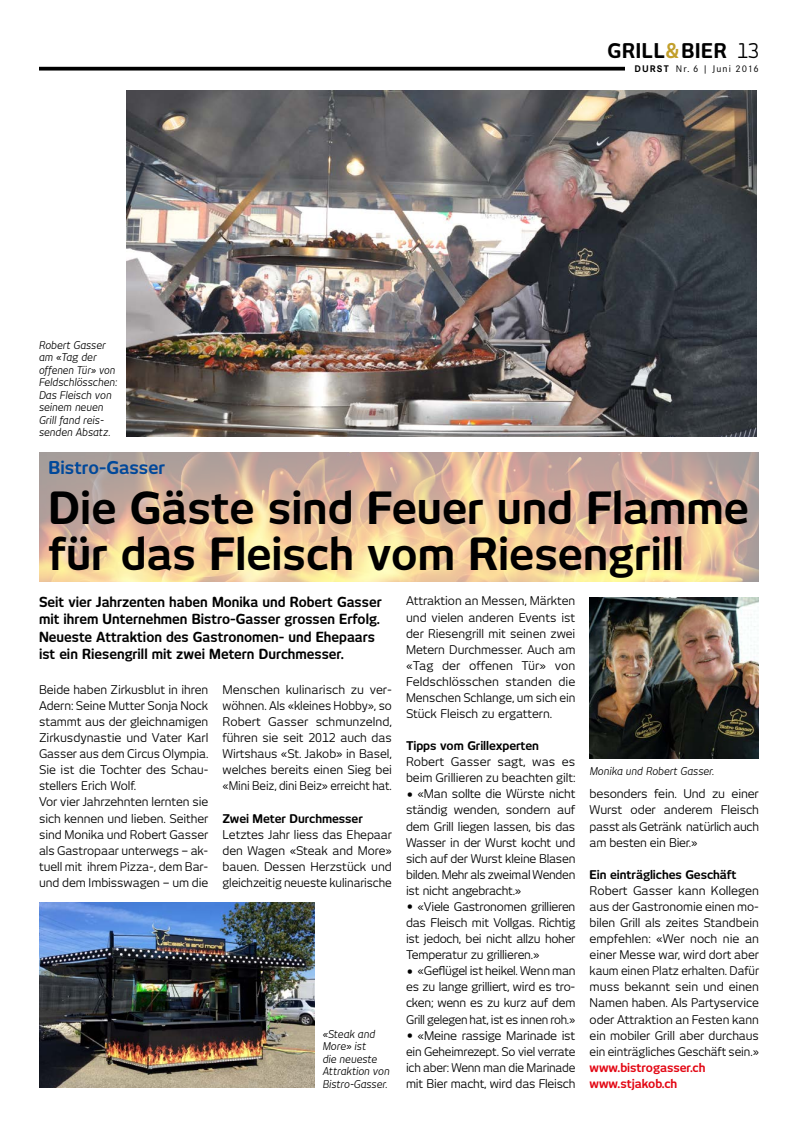
<style>
.page{position:relative;width:798px;height:1134px;background:#fff}
.page>*{position:absolute;margin:0;border:0;box-sizing:border-box;transform-origin:0 0}
.t1{font:700 43.75px/46.2px "New June";color:#000}
.t2{font:700 20px "New June";letter-spacing:.035em;color:#000;scale:.94 1}
.t3{font:700 17.5px "New June";color:#00489a}
.t4{font:700 13.75px/17.5px "New June";color:#000;scale:.95 1}
.t5{font:11.88px/16.1px "New June";letter-spacing:-.005em;color:#000;text-align:justify}
.t6{font:700 11.88px "New June";letter-spacing:-.005em;color:#000}
.t7{font:700 11.88px/16.1px "New June";letter-spacing:-.005em;color:#e30613}
.t8{font:italic 10.62px/12.5px "New June";letter-spacing:-.01em;color:#000}
.t9{font:10px "Corporate S";letter-spacing:.11em;color:#000}
.s1{color:#c29f2b}
.s2{font-weight:400}
.s3{font-weight:700}
.s4{font-size:16.25px}
</style>
<div class="page">
<svg style="left:39px;top:67px;width:585px;height:4px;background:#1c1c1c"></svg>
<img style="left:39px;top:453px;width:719px;height:128px">
<img style="left:126px;top:91px;width:630px;height:346px">
<img style="left:589px;top:597px;width:169px;height:161px">
<img style="left:39px;top:903px;width:275px;height:185px">
<h2 class="t2" style="left:607px;top:39px;width:162px">GRILL<span class="s1">&amp;</span>BIER <span class="s2">13</span></h2>
<p class="t8" style="left:39px;top:339px;width:80px">Robert Gasser am «Tag der offenen Tür» von<br>Feldschlösschen:<br>Das Fleisch von seinem neuen<br>Grill fand reis&shy;senden Absatz.</p>
<p class="t9" style="left:634px;top:61px;width:126px"><span class="s3">DURST</span> Nr. 6 | Juni 2016</p>
<h3 class="t3" style="left:49px;top:458px;width:118px">Bistro-Gasser</h3>
<h1 class="t1" style="left:49px;top:484px;width:701px">Die Gäste sind Feuer und Flamme für das Fleisch vom Riesengrill</h1>
<p class="t4" style="left:39px;top:593px;width:362px">Seit vier Jahrzenten haben Monika und Robert Gasser mit ihrem Unternehmen Bistro-Gasser grossen Erfolg.<br>Neueste Attraktion des Gastronomen- und Ehepaars ist ein Riesengrill mit zwei Metern Durchmesser.</p>
<p class="t5" style="left:39px;top:681px;width:171px;text-align:left">Beide haben Zirkusblut in ihren<br>Adern: Seine Mutter Sonja Nock stammt aus der gleichnamigen<br>Zirkusdynastie und Vater Karl<br>Gasser aus dem Circus Olympia.<br>Sie ist die Tochter des Schau&shy;stellers Erich Wolf.<br>Vor vier Jahrzehnten lernten sie sich kennen und lieben. Seither sind Monika und Robert Gasser als Gastropaar unterwegs – ak&shy;tuell mit ihrem Pizza-, dem Bar&shy;und dem Imbisswagen – um die</p>
<p class="t5" style="left:222px;top:681px;width:171px">Menschen kulinarisch zu ver&shy;wöhnen. Als «kleines Hobby», so Robert Gasser schmunzelnd, führen sie seit 2012 auch das Wirtshaus «St. Jakob» in Basel, welches bereits einen Sieg bei «Mini Beiz, dini Beiz» erreicht hat.</p>
<p class="t6" style="left:222px;top:811px;width:142px">Zwei Meter Durchmesser</p>
<p class="t5" style="left:222px;top:826px;width:171px">Letztes Jahr liess das Ehepaar den Wagen «Steak and More» bauen. Dessen Herzstück und gleichzeitig neueste kulinarische</p>
<p class="t8" style="left:322px;top:1027px;width:68px">«Steak and<br>More» ist<br>die neueste<br>Attraktion von<br>Bistro-Gasser.</p>
<p class="t5" style="left:406px;top:593px;width:171px">Attraktion an Messen, Märkten und vielen anderen Events ist der Riesengrill mit seinen zwei Metern Durchmesser. Auch am «Tag der offenen Tür» von Feldschlösschen standen die Menschen Schlange, um sich ein Stück Fleisch zu ergattern.</p>
<p class="t6" style="left:406px;top:739px;width:134px">Tipps vom Grillexperten</p>
<p class="t5" style="left:406px;top:754px;width:171px">Robert Gasser sagt, was es beim Grillieren zu beachten gilt:</p>
<p class="t5" style="left:406px;top:786px;width:171px"><span class="s4">•</span> «Man sollte die Würste nicht ständig wenden, sondern auf dem Grill liegen lassen, bis das Wasser in der Wurst kocht und sich auf der Wurst kleine Blasen bilden. Mehr als zweimal Wenden ist nicht angebracht.»</p>
<p class="t5" style="left:406px;top:898px;width:171px"><span class="s4">•</span> «Viele Gastronomen grillieren das Fleisch mit Vollgas. Richtig ist jedoch, bei nicht allzu hoher Temperatur zu grillieren.»</p>
<p class="t5" style="left:406px;top:963px;width:171px"><span class="s4">•</span> «Geflügel ist heikel. Wenn man es zu lange grilliert, wird es tro&shy;cken; wenn es zu kurz auf dem Grill gelegen hat, ist es innen roh.»</p>
<p class="t5" style="left:406px;top:1027px;width:171px"><span class="s4">•</span> «Meine rassige Marinade ist ein Geheimrezept. So viel verrate ich aber: Wenn man die Marinade mit Bier macht, wird das Fleisch</p>
<p class="t8" style="left:589px;top:764px;width:126px">Monika und Robert Gasser.</p>
<p class="t5" style="left:589px;top:786px;width:171px">besonders fein. Und zu einer Wurst oder anderem Fleisch passt als Getränk natürlich auch am besten ein Bier.»</p>
<p class="t6" style="left:589px;top:867px;width:148px">Ein einträgliches Geschäft</p>
<p class="t5" style="left:589px;top:882px;width:171px">Robert Gasser kann Kollegen aus der Gastronomie einen mo&shy;bilen Grill als zeites Standbein empfehlen: «Wer noch nie an einer Messe war, wird dort aber kaum einen Platz erhalten. Dafür muss bekannt sein und einen Namen haben. Als Partyservice oder Attraktion an Festen kann ein mobiler Grill aber durchaus ein einträgliches Geschäft sein.»</p>
<p class="t7" style="left:589px;top:1059px;width:117px">www.bistrogasser.ch www.stjakob.ch</p>
</div>
